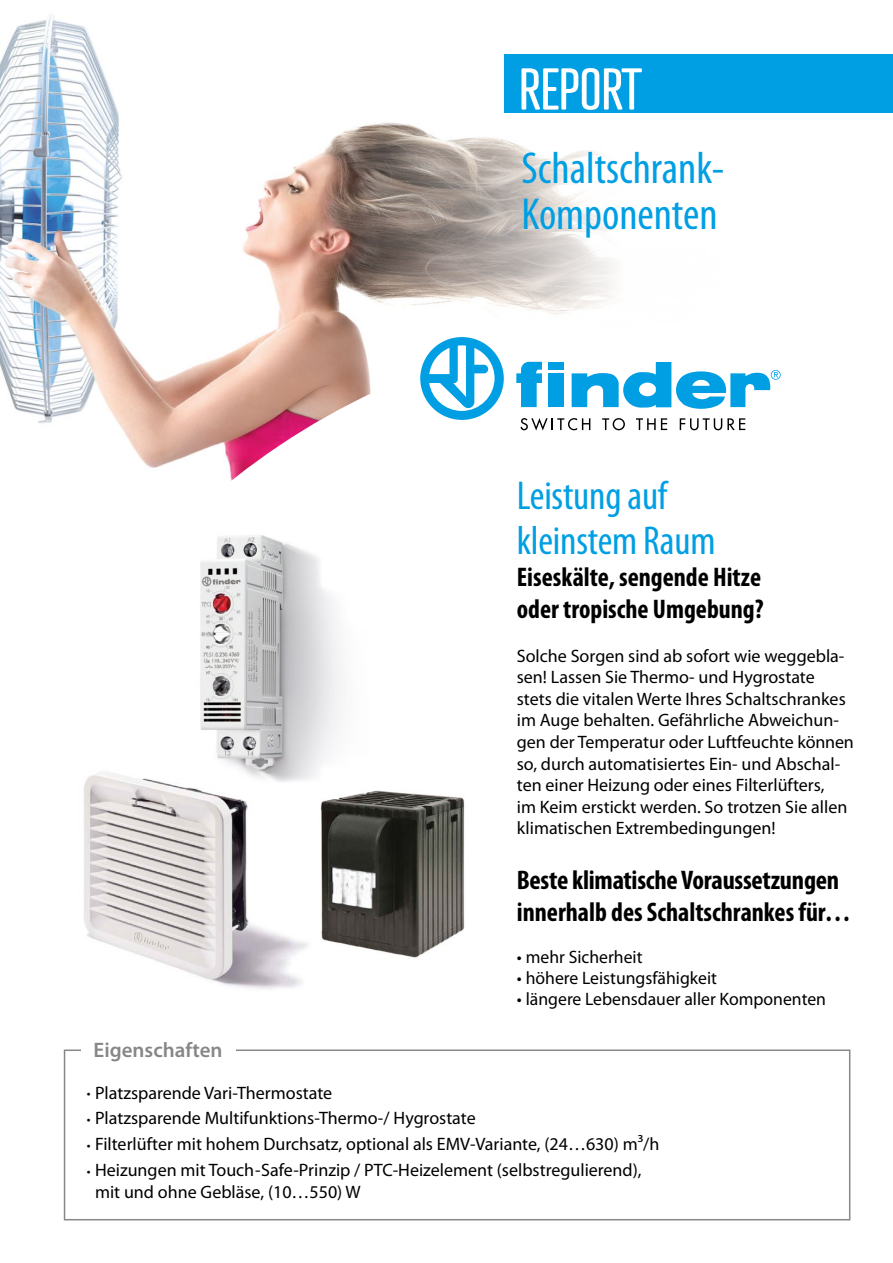
<style>
.page{position:relative;width:893px;height:1263px;background:#fff}
.page>*{position:absolute;margin:0;border:0;box-sizing:border-box;transform-origin:0 0}
.t1{font:57px "Atrament Std";color:#fff}
.t2{font:condensed 45px/46.8px "Myriad Pro";color:#009fe3}
.t3{font:condensed 40.5px/45px "Myriad Pro";letter-spacing:-.005em;color:#009fe3}
.t4{font:700 condensed 27px/32.4px "Myriad Pro";color:#000}
.t5{font:600 21px "Myriad Pro";color:#878787}
.t6{font:18px/21.6px "Myriad Pro";color:#000}
.s1{font-family:"Futura Std";font-size:7.5px}
</style>
<div class="page">
<img style="left:200px;top:536px;width:141px;height:225px">
<img style="left:0;top:15px;width:739px;height:521px">
<div style="left:407px;top:324px;width:109px;height:109px;background:#fff;border-radius:50%"></div>
<svg style="left:420px;top:337px;width:84px;height:83px"></svg>
<svg style="left:572px;top:362px;width:209px;height:47px"></svg>
<svg style="left:516px;top:362px;width:26px;height:45px"></svg>
<div style="left:548px;top:373px;width:16px;height:34px;background:#009fe3"></div>
<div style="left:548px;top:362px;width:16px;height:8px;background:#009fe3"></div>
<svg style="left:520px;top:418px;width:70px;height:12px"></svg>
<svg style="left:602px;top:418px;width:23px;height:12px"></svg>
<svg style="left:636px;top:418px;width:31px;height:12px"></svg>
<svg style="left:680px;top:418px;width:65px;height:12px"></svg>
<div style="left:504px;top:54px;width:389px;height:58px;background:#009fe3"></div>
<img style="left:84px;top:761px;width:238px;height:229px">
<img style="left:317px;top:787px;width:148px;height:175px">
<div style="left:64px;top:1049px;width:786px;height:171px;border:2px solid #878787"></div>
<div style="left:81px;top:1042px;width:154px;height:15px;background:#fff"></div>
<h1 class="t1" style="left:519px;top:53px;width:124px">REPORT</h1>
<h2 class="t2" style="left:521px;top:145px;width:204px">Schaltschrank-<br>Komponenten</h2>
<p class="t5" style="left:94px;top:1039px;width:131px">Eigenschaften</p>
<h3 class="t3" style="left:517px;top:474px;width:200px">Leistung auf kleinstem Raum</h3>
<h3 class="t4" style="left:517px;top:561px;width:248px">Eiseskälte, sengende Hitze oder tropische Umgebung?</h3>
<p class="t6" style="left:517px;top:645px;width:339px">Solche Sorgen sind ab sofort wie weggebla&shy;sen! Lassen Sie Thermo- und Hygrostate stets die vitalen Werte Ihres Schaltschrankes im Auge behalten. Gefährliche Abweichun&shy;gen der Temperatur oder Luftfeuchte können so, durch automatisiertes Ein- und Abschal&shy;ten einer Heizung oder eines Filterlüfters,<br>im Keim erstickt werden. So trotzen Sie allen klimatischen Extrembedingungen!</p>
<h3 class="t4" style="left:517px;top:864px;width:336px">Beste klimatische Voraussetzungen innerhalb des Schaltschrankes für…</h3>
<p class="t6" style="left:517px;top:946px;width:127px">• mehr Sicherheit</p>
<p class="t6" style="left:517px;top:967px;width:202px">• höhere Leistungsfähigkeit</p>
<p class="t6" style="left:517px;top:988px;width:311px">• längere Lebensdauer aller Komponenten</p>
<p class="t6" style="left:87px;top:1082px;width:247px"><span class="s1">•</span> Platzsparende Vari-Thermostate</p>
<p class="t6" style="left:87px;top:1108px;width:391px"><span class="s1">•</span> Platzsparende Multifunktions-Thermo-/ Hygrostate</p>
<p class="t6" style="left:87px;top:1134px;width:574px"><span class="s1">•</span> Filterlüfter mit hohem Durchsatz, optional als EMV-Variante, (24…630) m³/h</p>
<p class="t6" style="left:95px;top:1159px;width:548px;text-indent:-9px"><span class="s1">•</span> Heizungen mit Touch-Safe-Prinzip / PTC-Heizelement (selbstregulierend), mit und ohne Gebläse, (10…550) W</p>
</div>
